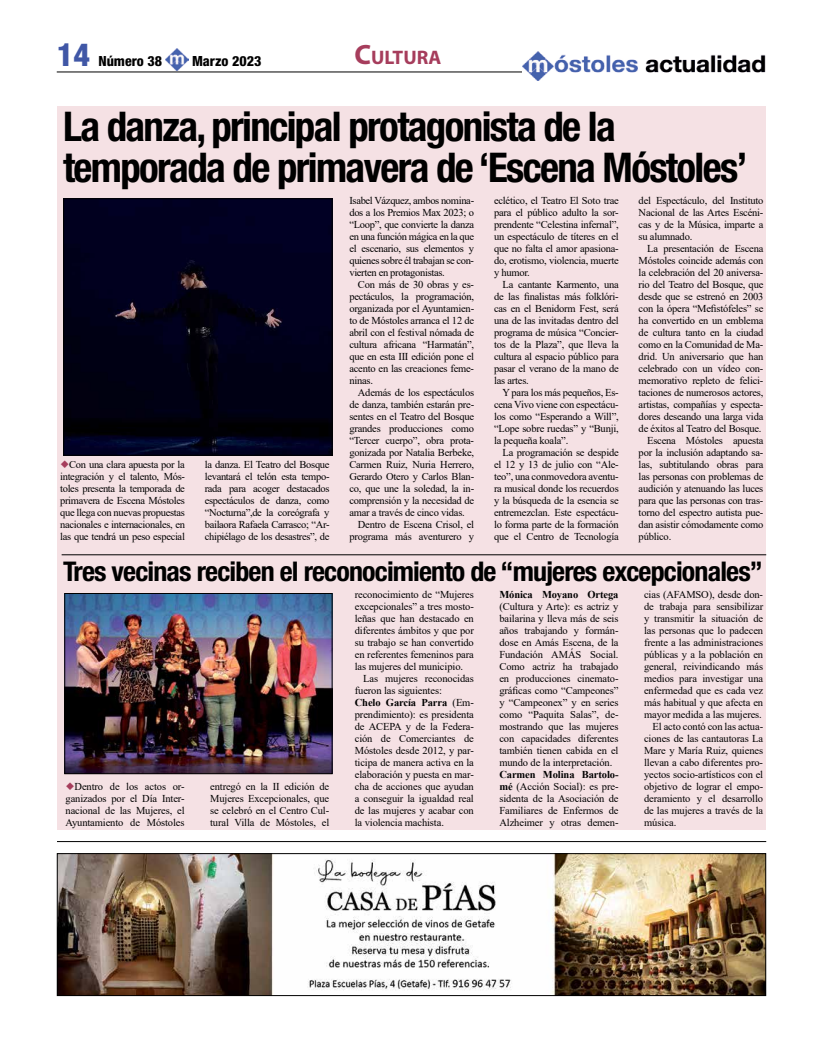
<style>
.page{position:relative;width:823px;height:1049px;background:#fff}
.page>*{position:absolute;margin:0;border:0;box-sizing:border-box;transform-origin:0 0}
.t1{font:700 condensed 41px/41px "Helvetica Neue";letter-spacing:-.04em;color:#000}
.t2{font:800 condensed 32px "Helvetica Neue";color:#4057a6}
.t3{font:700 condensed 27.2px "Helvetica Neue";letter-spacing:-.03em;color:#000}
.t4{font:700 19.6px "Myriad Pro";color:#a63d5c}
.t5{font:800 condensed 14px "Helvetica Neue";color:#000}
.t6{font:10.5px/12px "Times New Roman";letter-spacing:-.02em;color:#000;text-align:justify}
.t7{font:700 10.5px "Times New Roman";letter-spacing:-.01em;color:#000}
.s1{font-size:28px}
.s2{font-weight:700}
</style>
<div class="page">
<img style="left:166px;top:48px;width:22px;height:23px">
<hr style="left:57px;top:72px;width:708px;height:1px;background:#000">
<img style="left:521px;top:52px;width:244px;height:28px">
<div style="left:57px;top:186px;width:708px;height:363px;background:#f5e1e4"></div>
<img style="left:65px;top:200px;width:265px;height:253px">
<div style="left:63px;top:198px;width:269px;height:257px;border:1px solid #000"></div>
<div style="left:57px;top:106px;width:708px;height:80px;background:#f5e1e4"></div>
<hr style="left:57px;top:841px;width:708px;height:1px;background:#000">
<img style="left:59px;top:855px;width:704px;height:139px">
<div style="left:57px;top:853px;width:708px;height:143px;border:1px solid #000"></div>
<div style="left:57px;top:585px;width:708px;height:244px;background:#f5e1e4"></div>
<img style="left:66px;top:595px;width:264px;height:177px">
<div style="left:64px;top:593px;width:268px;height:181px;border:1px solid #000"></div>
<div style="left:57px;top:549px;width:708px;height:39px;background:#f5e1e4"></div>
<hr style="left:62px;top:554px;width:703px;height:1px;background:#000">
<h2 class="t2" style="left:57px;top:34px;width:35px">14</h2>
<h3 class="t5" style="left:98px;top:52px;width:65px">Número 38</h3>
<h3 class="t5" style="left:192px;top:52px;width:71px">Marzo 2023</h3>
<h3 class="t4" style="left:354px;top:45px;width:88px"><span class="s1">C</span>ULTURA</h3>
<h1 class="t1" style="left:63px;top:106px;width:685px">La danza, principal protagonista de la temporada de primavera de ‘Escena Móstoles’</h1>
<p class="t6" style="left:60px;top:458px;width:126px;text-indent:9px">Con una clara apuesta por la integración y el talento, Mós&shy;toles presenta la temporada de primavera de Escena Móstoles que llega con nuevas propuestas nacionales e internacionales, en las que tendrá un peso especial</p>
<p class="t6" style="left:205px;top:458px;width:126px">la danza. El Teatro del Bosque levantará el telón esta tempo&shy;rada para acoger destacados espectáculos de danza, como “Nocturna”,de la coreógrafa y bailaora Rafaela Carrasco; “Ar&shy;chipiélago de los desastres”, de</p>
<p class="t6" style="left:349px;top:194px;width:126px">Isabel Vázquez, ambos nomina&shy;dos a los Premios Max 2023; o “Loop”, que convierte la danza en una función mágica en la que el escenario, sus elementos y quienes sobre él trabajan se con&shy;vierten en protagonistas.</p>
<p class="t6" style="left:349px;top:278px;width:126px;text-indent:9px">Con más de 30 obras y es&shy;pectáculos, la programación, organizada por el Ayuntamien&shy;to de Móstoles arranca el 12 de abril con el festival nómada de cultura africana “Harmatán”, que en esta III edición pone el acento en las creaciones feme&shy;ninas.</p>
<p class="t6" style="left:357px;top:386px;width:118px">Además de los espectáculos</p>
<p class="t6" style="left:349px;top:398px;width:126px">de danza, también estarán pre-</p>
<p class="t6" style="left:349px;top:410px;width:126px">sentes en el Teatro del Bosque</p>
<p class="t6" style="left:349px;top:422px;width:126px">grandes producciones como</p>
<p class="t6" style="left:349px;top:434px;width:126px">“Tercer cuerpo”, obra prota-</p>
<p class="t6" style="left:349px;top:446px;width:126px">gonizada por Natalia Berbeke,</p>
<p class="t6" style="left:349px;top:458px;width:126px">Carmen Ruiz, Nuria Herrero,</p>
<p class="t6" style="left:349px;top:470px;width:126px">Gerardo Otero y Carlos Blan-</p>
<p class="t6" style="left:349px;top:482px;width:126px">co, que une la soledad, la in-</p>
<p class="t6" style="left:349px;top:494px;width:126px">comprensión y la necesidad de</p>
<p class="t6" style="left:349px;top:506px;width:117px">amar a través de cinco vidas.</p>
<p class="t6" style="left:357px;top:518px;width:118px">Dentro de Escena Crisol, el</p>
<p class="t6" style="left:349px;top:530px;width:126px">programa más aventurero y</p>
<p class="t6" style="left:493px;top:194px;width:126px">eclético, el Teatro El Soto trae para el público adulto la sor&shy;prendente “Celestina infernal”, un espectáculo de títeres en el que no falta el amor apasiona&shy;do, erotismo, violencia, muerte y humor.</p>
<p class="t6" style="left:493px;top:278px;width:126px;text-indent:9px">La cantante Karmento, una de las finalistas más folklóri&shy;cas en el Benidorm Fest, será una de las invitadas dentro del programa de música “Concier&shy;tos de la Plaza”, que lleva la cultura al espacio público para pasar el verano de la mano de las artes.</p>
<p class="t6" style="left:493px;top:386px;width:126px;text-indent:9px">Y para los más pequeños, Es&shy;cena Vivo viene con espectácu&shy;los como “Esperando a Will”, “Lope sobre ruedas” y “Bunji, la pequeña koala”.</p>
<p class="t6" style="left:493px;top:446px;width:126px;text-indent:9px">La programación se despide el 12 y 13 de julio con “Ale&shy;teo”, una conmovedora aventu&shy;ra musical donde los recuerdos y la búsqueda de la esencia se entremezclan. Este espectácu&shy;lo forma parte de la formación que el Centro de Tecnología</p>
<p class="t6" style="left:638px;top:194px;width:126px">del Espectáculo, del Instituto Nacional de las Artes Escéni&shy;cas y de la Música, imparte a su alumnado.</p>
<p class="t6" style="left:646px;top:242px;width:118px">La presentación de Escena</p>
<p class="t6" style="left:638px;top:254px;width:126px">Móstoles coincide además con</p>
<p class="t6" style="left:638px;top:266px;width:126px">la celebración del 20 aniversa-</p>
<p class="t6" style="left:638px;top:278px;width:126px">rio del Teatro del Bosque, que</p>
<p class="t6" style="left:638px;top:290px;width:126px">desde que se estrenó en 2003</p>
<p class="t6" style="left:638px;top:302px;width:126px">con la ópera “Mefistófeles” se</p>
<p class="t6" style="left:638px;top:314px;width:126px">ha convertido en un emblema</p>
<p class="t6" style="left:638px;top:326px;width:126px">de cultura tanto en la ciudad</p>
<p class="t6" style="left:638px;top:338px;width:126px">como en la Comunidad de Ma-</p>
<p class="t6" style="left:638px;top:350px;width:126px">drid. Un aniversario que han</p>
<p class="t6" style="left:638px;top:362px;width:126px">celebrado con un vídeo con-</p>
<p class="t6" style="left:638px;top:374px;width:126px">memorativo repleto de felici-</p>
<p class="t6" style="left:638px;top:386px;width:126px">taciones de numerosos actores,</p>
<p class="t6" style="left:638px;top:398px;width:126px">artistas, compañías y especta-</p>
<p class="t6" style="left:638px;top:410px;width:126px">dores deseando una larga vida</p>
<p class="t6" style="left:638px;top:422px;width:124px">de éxitos al Teatro del Bosque.</p>
<p class="t6" style="left:646px;top:434px;width:118px">Escena Móstoles apuesta</p>
<p class="t6" style="left:638px;top:446px;width:126px">por la inclusión adaptando sa-</p>
<p class="t6" style="left:638px;top:458px;width:126px">las, subtitulando obras para</p>
<p class="t6" style="left:638px;top:470px;width:126px">las personas con problemas de</p>
<p class="t6" style="left:638px;top:482px;width:126px">audición y atenuando las luces</p>
<p class="t6" style="left:638px;top:494px;width:126px">para que las personas con tras-</p>
<p class="t6" style="left:638px;top:506px;width:126px">torno del espectro autista pue-</p>
<p class="t6" style="left:638px;top:518px;width:126px">dan asistir cómodamente como</p>
<p class="t6" style="left:638px;top:530px;width:34px">público.</p>
<h3 class="t3" style="left:63px;top:555px;width:701px">Tres vecinas reciben el reconocimiento de “mujeres excepcionales”</h3>
<p class="t6" style="left:65px;top:780px;width:120px;text-indent:9px">Dentro de los actos or&shy;ganizados por el Día Inter&shy;nacional de las Mujeres, el Ayuntamiento de Móstoles</p>
<p class="t6" style="left:210px;top:780px;width:120px">entregó en la II edición de Mujeres Excepcionales, que se celebró en el Centro Cul&shy;tural Villa de Móstoles, el</p>
<p class="t6" style="left:354px;top:588px;width:120px">reconocimiento de “Mujeres excepcionales” a tres mosto&shy;leñas que han destacado en diferentes ámbitos y que por su trabajo se han convertido en referentes femeninos para las mujeres del municipio.</p>
<p class="t6" style="left:354px;top:672px;width:120px;text-align:left;text-indent:9px">Las mujeres reconocidas fueron las siguientes:<br><span class="s2">Chelo García Parra</span> (Em&shy;prendimiento): es presidenta de ACEPA y de la Federa&shy;ción de Comerciantes de<br>Móstoles desde 2012, y par&shy;ticipa de manera activa en la elaboración y puesta en mar&shy;cha de acciones que ayudan a conseguir la igualdad real de las mujeres y acabar con la violencia machista.</p>
<p class="t7" style="left:499px;top:587px;width:120px">Mónica Moyano Ortega</p>
<p class="t6" style="left:499px;top:600px;width:120px">(Cultura y Arte): es actriz y bailarina y lleva más de seis años trabajando y formán&shy;dose en Amás Escena, de la Fundación AMÁS Social.<br>Como actriz ha trabajado en producciones cinemato&shy;gráficas como “Campeones” y “Campeonex” y en series como “Paquita Salas”, de&shy;mostrando que las mujeres con capacidades diferentes también tienen cabida en el mundo de la interpretación.</p>
<p class="t6" style="left:499px;top:768px;width:120px"><span class="s2">Carmen Molina Bartolo&shy;mé</span> (Acción Social): es pre&shy;sidenta de la Asociación de Familiares de Enfermos de Alzheimer y otras demen-</p>
<p class="t6" style="left:643px;top:588px;width:120px">cias (AFAMSO), desde don-</p>
<p class="t6" style="left:643px;top:600px;width:120px">de trabaja para sensibilizar</p>
<p class="t6" style="left:643px;top:612px;width:120px">y transmitir la situación de</p>
<p class="t6" style="left:643px;top:624px;width:120px">las personas que lo padecen</p>
<p class="t6" style="left:643px;top:636px;width:120px">frente a las administraciones</p>
<p class="t6" style="left:643px;top:648px;width:120px">públicas y a la población en</p>
<p class="t6" style="left:643px;top:660px;width:120px">general, reivindicando más</p>
<p class="t6" style="left:643px;top:672px;width:120px">medios para investigar una</p>
<p class="t6" style="left:643px;top:684px;width:120px">enfermedad que es cada vez</p>
<p class="t6" style="left:643px;top:696px;width:120px">más habitual y que afecta en</p>
<p class="t6" style="left:643px;top:708px;width:119px">mayor medida a las mujeres.</p>
<p class="t6" style="left:652px;top:720px;width:112px">El acto contó con las actua-</p>
<p class="t6" style="left:643px;top:732px;width:120px">ciones de las cantautoras La</p>
<p class="t6" style="left:643px;top:744px;width:120px">Mare y María Ruiz, quienes</p>
<p class="t6" style="left:643px;top:756px;width:120px">llevan a cabo diferentes pro-</p>
<p class="t6" style="left:643px;top:768px;width:120px">yectos socio-artísticos con el</p>
<p class="t6" style="left:643px;top:780px;width:120px">objetivo de lograr el empo-</p>
<p class="t6" style="left:643px;top:792px;width:120px">deramiento y el desarrollo</p>
<p class="t6" style="left:643px;top:804px;width:120px">de las mujeres a través de la</p>
<p class="t6" style="left:643px;top:816px;width:34px">música.</p>
</div>
